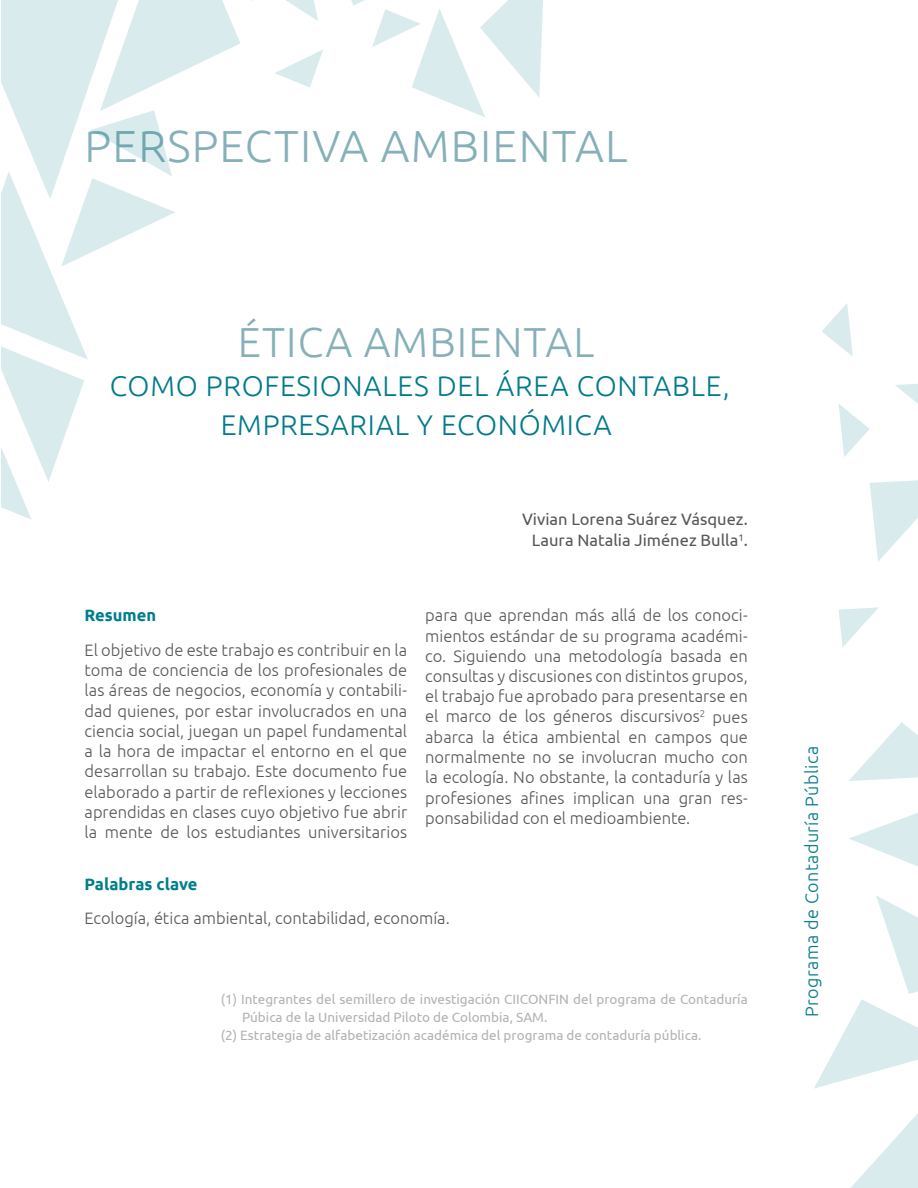
<style>
.page{position:relative;width:918px;height:1188px;background:#fff}
.page>*{position:absolute;margin:0;border:0;box-sizing:border-box;transform-origin:0 0}
.t1{font:300 45px "Ubuntu";letter-spacing:.025em;color:#86b0b8}
.t2{font:300 42px "Ubuntu";letter-spacing:.025em;color:#86b0b8}
.t3{font:300 28.5px/39px "Ubuntu";letter-spacing:.025em;color:#007a8a;text-align:center}
.t4{font:300 18px "Ubuntu";letter-spacing:.025em;color:#007a8a}
.t5{font:300 16.5px/20.2px "Ubuntu";color:#575756;text-align:justify}
.t6{font:16.5px/21.3px "Ubuntu";color:#575756;text-align:center}
.t7{font:700 16.5px "Ubuntu";color:#007e8e}
.t8{font:13.5px/17.2px "Ubuntu";color:#b3b2b2}
</style>
<div class="page">
<svg style="left:814px;top:303px;width:104px;height:885px"></svg>
<svg style="left:2px;top:0;width:541px;height:519px"></svg>
<h1 class="t1" style="left:85px;top:119px;width:544px">PERSPECTIVA AMBIENTAL</h1>
<h2 class="t2" style="left:238px;top:317px;width:358px">ÉTICA AMBIENTAL</h2>
<h3 class="t3" style="left:110px;top:365px;width:621px">COMO PROFESIONALES DEL ÁREA CONTABLE,<br>EMPRESARIAL Y ECONÓMICA</h3>
<p class="t6" style="left:522px;top:508px;width:227px">Vivian Lorena Suárez Vásquez.<br>Laura Natalia Jiménez Bulla<sup>1</sup>.</p>
<p class="t7" style="left:85px;top:605px;width:73px">Resumen</p>
<p class="t5" style="left:85px;top:639px;width:324px">El objetivo de este trabajo es contribuir en la toma de conciencia de los profesionales de las áreas de negocios, economía y contabili&shy;dad quienes, por estar involucrados en una ciencia social, juegan un papel fundamental a la hora de impactar el entorno en el que desarrollan su trabajo. Este documento fue elaborado a partir de reflexiones y lecciones aprendidas en clases cuyo objetivo fue abrir la mente de los estudiantes universitarios</p>
<p class="t5" style="left:425px;top:605px;width:324px">para que aprendan más allá de los conoci&shy;mientos estándar de su programa académi&shy;co. Siguiendo una metodología basada en consultas y discusiones con distintos grupos, el trabajo fue aprobado para presentarse en el marco de los géneros discursivos<sup>2</sup> pues abarca la ética ambiental en campos que normalmente no se involucran mucho con la ecología. No obstante, la contaduría y las profesiones afines implican una gran res&shy;ponsabilidad con el medioambiente.</p>
<p class="t7" style="left:85px;top:874px;width:114px">Palabras clave</p>
<p class="t5" style="left:85px;top:908px;width:367px">Ecología, ética ambiental, contabilidad, economía.</p>
<p class="t8" style="left:242px;top:990px;width:507px;text-indent:-21px">(1) Integrantes del semillero de investigación CIICONFIN del programa de Contaduría<br>Púbica de la Universidad Piloto de Colombia, SAM.</p>
<p class="t8" style="left:221px;top:1026px;width:482px">(2) Estrategia de alfabetización académica del programa de contaduría pública.</p>
<p class="t4" style="left:800px;top:1017px;width:272px;rotate:-90deg">Programa de Contaduría Pública</p>
</div>
